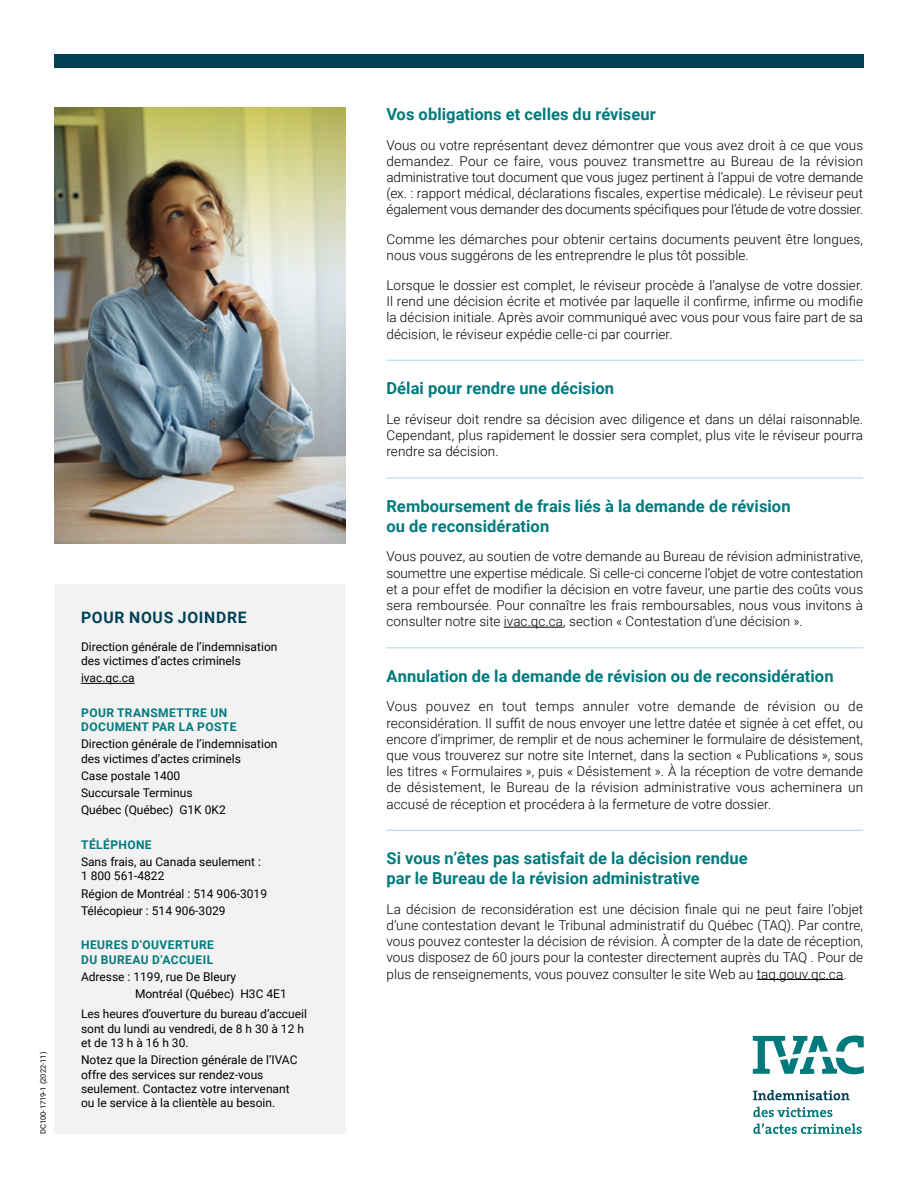
<style>
.page{position:relative;width:918px;height:1188px;background:#fff}
.page>*{position:absolute;margin:0;border:0;box-sizing:border-box;transform-origin:0 0}
.Sous-titre{font:700 16.5px/19.8px "Roboto";letter-spacing:.005em;color:#007a7c}
.Sous-titre-2{font:700 15.75px "Roboto";letter-spacing:.045em;color:#004055}
.Texte_courant{font:300 13.5px/16.2px "Roboto";letter-spacing:.005em;color:#000;text-align:justify}
.t1{font:12px/14.2px "Roboto";color:#000}
.Sous-titre_2{font:700 12px/14.2px "Roboto";letter-spacing:.035em;color:#007a7c}
.Numéro_de_DC{font:7.5px "Roboto";color:#000}
</style>
<div class="page">
<div style="left:54px;top:54px;width:810px;height:13px;background:#004055"></div>
<hr style="left:386px;top:360px;width:477px;height:1px;background:#aadfea">
<hr style="left:386px;top:477px;width:477px;height:1px;background:#aadfea">
<hr style="left:386px;top:647px;width:477px;height:1px;background:#aadfea">
<hr style="left:386px;top:830px;width:477px;height:1px;background:#aadfea">
<hr style="left:504px;top:627px;width:59px;height:1px;background:#000">
<hr style="left:757px;top:979px;width:86px;height:1px;background:#000">
<div style="left:54px;top:584px;width:292px;height:550px;background:#f2f2f2"></div>
<hr style="left:81px;top:683px;width:54px;height:1px;background:#000">
<svg style="left:753px;top:1090px;width:97px;height:10px"></svg>
<svg style="left:753px;top:1107px;width:79px;height:10px"></svg>
<svg style="left:753px;top:1123px;width:109px;height:11px"></svg>
<svg style="left:753px;top:1036px;width:111px;height:38px"></svg>
<img style="left:54px;top:279px;width:292px;height:265px">
<img style="left:54px;top:108px;width:292px;height:171px">
<p class="Numéro_de_DC" style="left:38px;top:1134px;width:84px;rotate:-90deg">DC100-1719-1 (2022-11)</p>
<h2 class="Sous-titre-2" style="left:81px;top:607px;width:167px">POUR NOUS JOINDRE</h2>
<p class="t1" style="left:81px;top:639px;width:198px">Direction générale de l’indemnisation des victimes d’actes criminels</p>
<p class="t1" style="left:81px;top:671px;width:55px">ivac.qc.ca</p>
<h3 class="Sous-titre_2" style="left:81px;top:705px;width:157px">POUR TRANSMETTRE UN<br>DOCUMENT PAR LA POSTE</h3>
<p class="t1" style="left:81px;top:737px;width:198px">Direction générale de l’indemnisation des victimes d’actes criminels</p>
<p class="t1" style="left:81px;top:768px;width:101px">Case postale 1400</p>
<p class="t1" style="left:81px;top:785px;width:113px">Succursale Terminus</p>
<p class="t1" style="left:81px;top:803px;width:146px">Québec (Québec) G1K 0K2</p>
<h3 class="Sous-titre_2" style="left:81px;top:837px;width:72px">TÉLÉPHONE</h3>
<p class="t1" style="left:81px;top:854px;width:182px">Sans frais, au Canada seulement :<br>1 800 561-4822</p>
<p class="t1" style="left:81px;top:886px;width:188px">Région de Montréal : 514 906-3019</p>
<p class="t1" style="left:81px;top:903px;width:146px">Télécopieur : 514 906-3029</p>
<h3 class="Sous-titre_2" style="left:81px;top:938px;width:134px">HEURES D’OUVERTURE<br>DU BUREAU D’ACCUEIL</h3>
<p class="t1" style="left:81px;top:969px;width:157px">Adresse : 1199, rue De Bleury</p>
<p class="t1" style="left:135px;top:986px;width:153px">Montréal (Québec) H3C 4E1</p>
<p class="t1" style="left:81px;top:1007px;width:228px">Les heures d’ouverture du bureau d’accueil sont du lundi au vendredi, de 8 h 30 à 12 h et de 13 h à 16 h 30.</p>
<p class="t1" style="left:81px;top:1052px;width:218px">Notez que la Direction générale de l’IVAC offre des services sur rendez-vous seulement. Contactez votre intervenant ou le service à la clientèle au besoin.</p>
<h2 class="Sous-titre" style="left:386px;top:104px;width:271px">Vos obligations et celles du réviseur</h2>
<p class="Texte_courant" style="left:386px;top:136px;width:478px">Vous ou votre représentant devez démontrer que vous avez droit à ce que vous demandez. Pour ce faire, vous pouvez transmettre au Bureau de la révision administrative tout document que vous jugez pertinent à l’appui de votre demande (ex. : rapport médical, déclarations fiscales, expertise médicale). Le réviseur peut également vous demander des documents spécifiques pour l’étude de votre dossier.</p>
<p class="Texte_courant" style="left:386px;top:231px;width:478px">Comme les démarches pour obtenir certains documents peuvent être longues, nous vous suggérons de les entreprendre le plus tôt possible.</p>
<p class="Texte_courant" style="left:386px;top:277px;width:478px">Lorsque le dossier est complet, le réviseur procède à l’analyse de votre dossier.<br>Il rend une décision écrite et motivée par laquelle il confirme, infirme ou modifie la décision initiale. Après avoir communiqué avec vous pour vous faire part de sa décision, le réviseur expédie celle-ci par courrier.</p>
<h2 class="Sous-titre" style="left:386px;top:378px;width:229px">Délai pour rendre une décision</h2>
<p class="Texte_courant" style="left:386px;top:411px;width:478px">Le réviseur doit rendre sa décision avec diligence et dans un délai raisonnable.<br>Cependant, plus rapidement le dossier sera complet, plus vite le réviseur pourra rendre sa décision.</p>
<h2 class="Sous-titre" style="left:386px;top:496px;width:406px">Remboursement de frais liés à la demande de révision ou de reconsidération</h2>
<p class="Texte_courant" style="left:386px;top:548px;width:478px">Vous pouvez, au soutien de votre demande au Bureau de révision administrative, soumettre une expertise médicale. Si celle-ci concerne l’objet de votre contestation et a pour effet de modifier la décision en votre faveur, une partie des coûts vous sera remboursée. Pour connaître les frais remboursables, nous vous invitons à consulter notre site ivac.qc.ca, section « Contestation d’une décision ».</p>
<h2 class="Sous-titre" style="left:386px;top:665px;width:449px">Annulation de la demande de révision ou de reconsidération</h2>
<p class="Texte_courant" style="left:386px;top:698px;width:478px">Vous pouvez en tout temps annuler votre demande de révision ou de reconsidération. Il suffit de nous envoyer une lettre datée et signée à cet effet, ou encore d’imprimer, de remplir et de nous acheminer le formulaire de désistement, que vous trouverez sur notre site Internet, dans la section « Publications », sous les titres « Formulaires », puis « Désistement ». À la réception de votre demande de désistement, le Bureau de la révision administrative vous acheminera un accusé de réception et procédera à la fermeture de votre dossier.</p>
<h2 class="Sous-titre" style="left:386px;top:848px;width:363px">Si vous n’êtes pas satisfait de la décision rendue par le Bureau de la révision administrative</h2>
<p class="Texte_courant" style="left:386px;top:900px;width:478px">La décision de reconsidération est une décision finale qui ne peut faire l’objet d’une contestation devant le Tribunal administratif du Québec (TAQ). Par contre, vous pouvez contester la décision de révision. À compter de la date de réception, vous disposez de 60 jours pour la contester directement auprès du TAQ . Pour de plus de renseignements, vous pouvez consulter le site Web au taq.gouv.qc.ca.</p>
</div>
